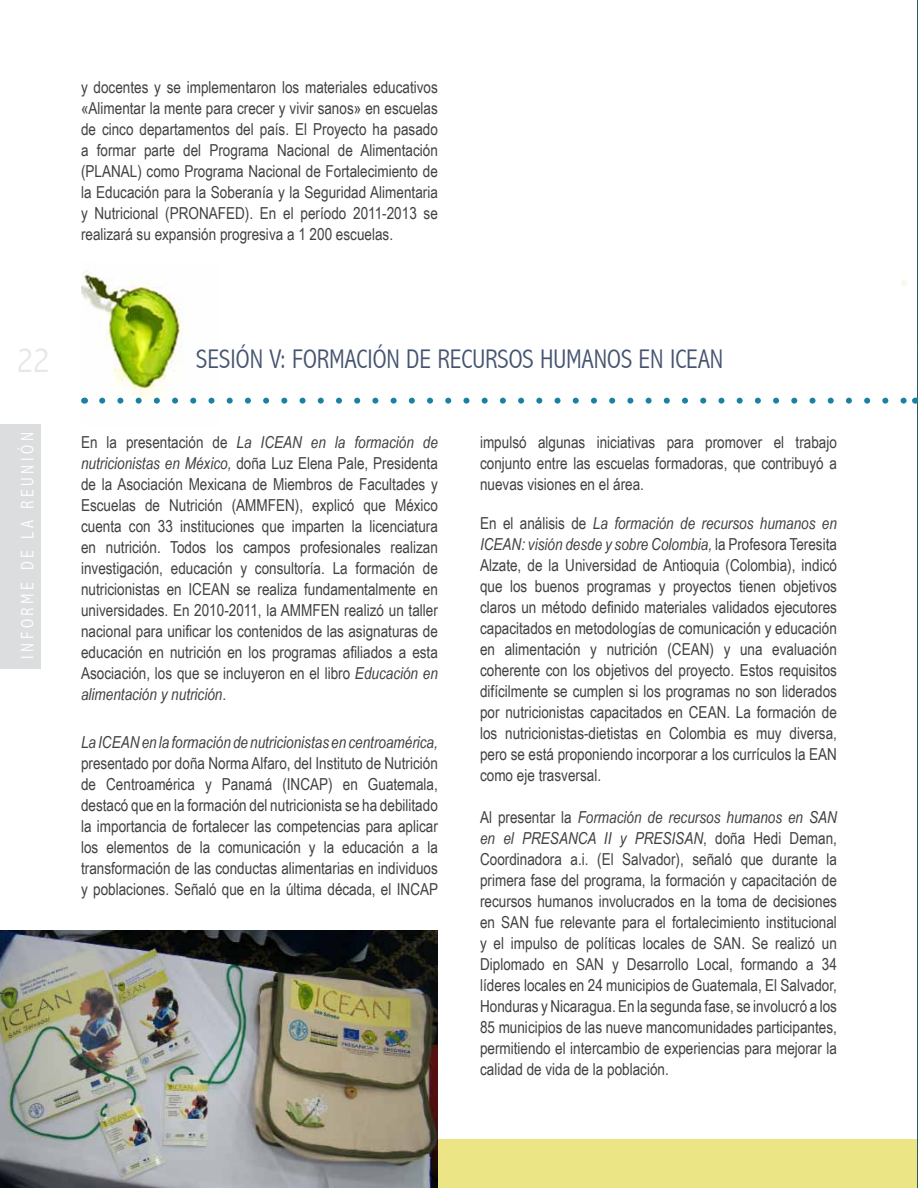
<style>
.page{position:relative;width:918px;height:1188px;background:#fff}
.page>*{position:absolute;margin:0;border:0;box-sizing:border-box;transform-origin:0 0}
.t1{font:300 condensed 36px "Abadi";color:#e6e7e8}
.t2{font:300 condensed 27px "Abadi";color:#455470}
.t3{font:300 condensed 18px "Abadi";letter-spacing:.2em;color:#fff}
.t4{font:16.5px/21px "Arial Narrow";color:#414042;text-align:justify}
.t5{font:italic 16.5px "Arial Narrow";color:#414042}
.s1{font-style:italic}
</style>
<div class="page">
<div style="left:0;top:424px;width:40px;height:245px;background:#dcddde"></div>
<img style="left:81px;top:270px;width:132px;height:134px">
<div style="left:2px;top:1139px;width:916px;height:49px;background:#ebe585"></div>
<hr style="left:917px;top:0;width:1px;height:1188px;background:#225e5a">
<svg style="left:102px;top:398px;width:804px;height:6px"></svg>
<svg style="left:915px;top:346px;width:3px;height:58px"></svg>
<img style="left:0;top:930px;width:438px;height:258px">
<p class="t4" style="left:81px;top:77px;width:358px">y docentes y se implementaron los materiales educativos «Alimentar la mente para crecer y vivir sanos» en escuelas de cinco departamentos del país. El Proyecto ha pasado a formar parte del Programa Nacional de Alimentación (PLANAL) como Programa Nacional de Fortalecimiento de la Educación para la Soberanía y la Seguridad Alimentaria y Nutricional (PRONAFED). En el período 2011-2013 se realizará su expansión progresiva a 1 200 escuelas.</p>
<h1 class="t1" style="left:17px;top:339px;width:34px">22</h1>
<p class="t3" style="left:17px;top:659px;width:229px;rotate:-90deg">INFORME DE LA REUNIÓN</p>
<h2 class="t2" style="left:196px;top:344px;width:529px">SESIÓN V: FORMACIÓN DE RECURSOS HUMANOS EN ICEAN</h2>
<p class="t4" style="left:81px;top:431px;width:358px">En la presentación de <span class="s1">La ICEAN en la formación de nutricionistas en México,</span> doña Luz Elena Pale, Presidenta de la Asociación Mexicana de Miembros de Facultades y Escuelas de Nutrición (AMMFEN), explicó que México cuenta con 33 instituciones que imparten la licenciatura en nutrición. Todos los campos profesionales realizan investigación, educación y consultoría. La formación de nutricionistas en ICEAN se realiza fundamentalmente en universidades. En 2010-2011, la AMMFEN realizó un taller nacional para unificar los contenidos de las asignaturas de educación en nutrición en los programas afiliados a esta Asociación, los que se incluyeron en el libro <span class="s1">Educación en alimentación y nutrición</span>.</p>
<p class="t5" style="left:81px;top:733px;width:358px">La ICEAN en la formación de nutricionistas en centroamérica,</p>
<p class="t4" style="left:81px;top:752px;width:359px">presentado por doña Norma Alfaro, del Instituto de Nutrición de Centroamérica y Panamá (INCAP) en Guatemala, destacó que en la formación del nutricionista se ha debilitado la importancia de fortalecer las competencias para aplicar los elementos de la comunicación y la educación a la transformación de las conductas alimentarias en individuos y poblaciones. Señaló que en la última década, el INCAP</p>
<p class="t4" style="left:480px;top:431px;width:358px">impulsó algunas iniciativas para promover el trabajo conjunto entre las escuelas formadoras, que contribuyó a nuevas visiones en el área.</p>
<p class="t4" style="left:480px;top:512px;width:358px">En el análisis de <span class="s1">La formación de recursos humanos en ICEAN: visión desde y sobre Colombia,</span> la Profesora Teresita Alzate, de la Universidad de Antioquia (Colombia), indicó que los buenos programas y proyectos tienen objetivos claros un método definido materiales validados ejecutores capacitados en metodologías de comunicación y educación en alimentación y nutrición (CEAN) y una evaluación coherente con los objetivos del proyecto. Estos requisitos difícilmente se cumplen si los programas no son liderados por nutricionistas capacitados en CEAN. La formación de los nutricionistas-dietistas en Colombia es muy diversa, pero se está proponiendo incorporar a los currículos la EAN como eje trasversal.</p>
<p class="t4" style="left:480px;top:806px;width:358px">Al presentar la <span class="s1">Formación de recursos humanos en SAN en el PRESANCA II y PRESISAN</span>, doña Hedi Deman, Coordinadora a.i. (El Salvador), señaló que durante la primera fase del programa, la formación y capacitación de recursos humanos involucrados en la toma de decisiones en SAN fue relevante para el fortalecimiento institucional y el impulso de políticas locales de SAN. Se realizó un Diplomado en SAN y Desarrollo Local, formando a 34 líderes locales en 24 municipios de Guatemala, El Salvador, Honduras y Nicaragua. En la segunda fase, se involucró a los 85 municipios de las nueve mancomunidades participantes, permitiendo el intercambio de experiencias para mejorar la calidad de vida de la población.</p>
</div>
